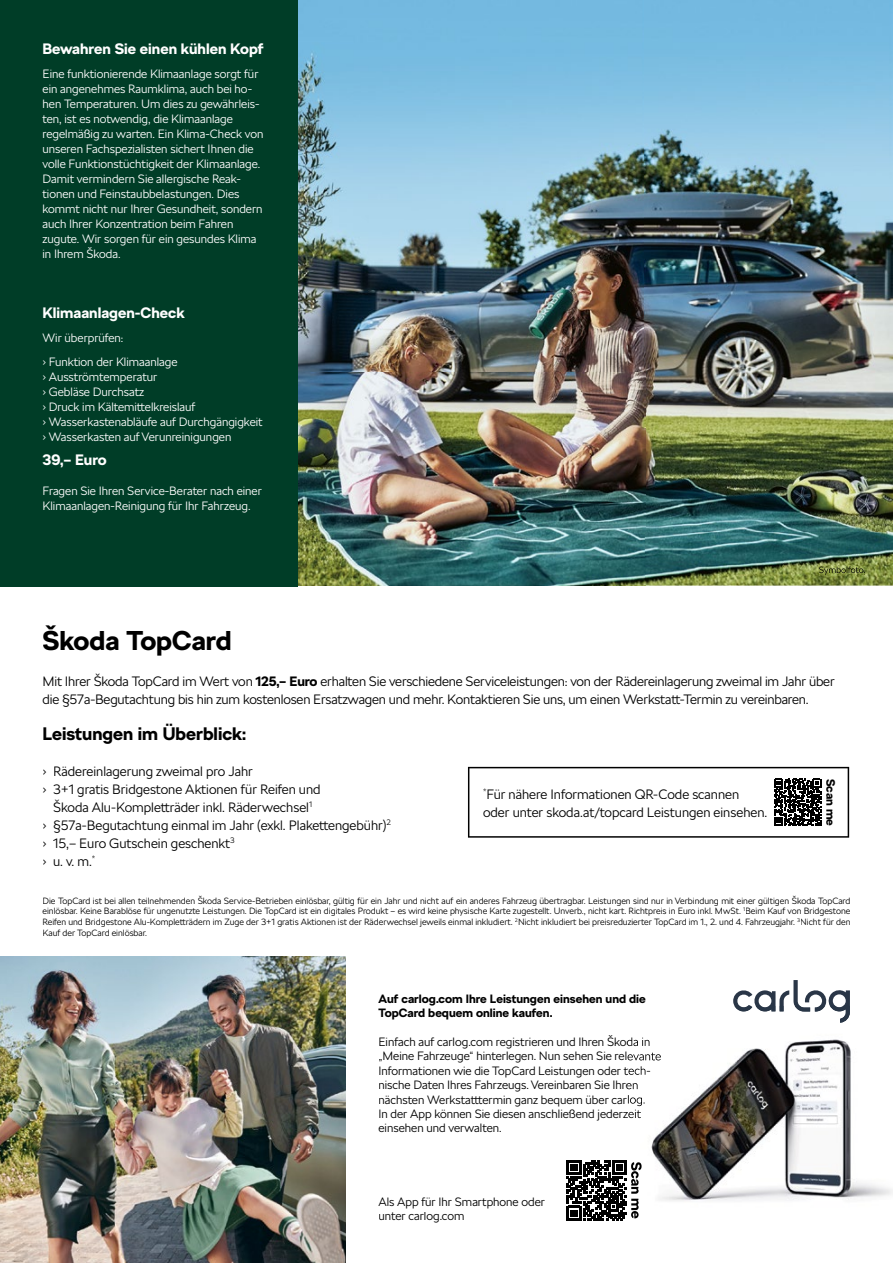
<style>
.page{position:relative;width:893px;height:1263px;background:#fff}
.page>*{position:absolute;margin:0;border:0;box-sizing:border-box;transform-origin:0 0}
.t1{font:700 27px "SKODA Next";color:#000}
.t2{font:700 18px "SKODA Next";color:#000}
.t3{font:700 15px "SKODA Next";color:#fff}
.t4{font:300 13.5px/18px "SKODA Next";letter-spacing:-.01em;color:#000}
.t5{font:300 12px/15px "SKODA Next";color:#fff}
.t6{font:300 12px/14.4px "SKODA Next";color:#000}
.t7{font:700 12px/14.4px "SKODA Next";color:#000}
.t8{font:300 9px/10.8px "SKODA Next";color:#000;text-align:justify}
.s1{font-weight:700}
</style>
<div class="page">
<img style="left:298px;top:0;width:595px;height:586px">
<svg style="left:468px;top:767px;width:381px;height:71px"></svg>
<div style="left:826px;top:779px;width:9px;height:47px;background:#fff"></div>
<svg style="left:733px;top:980px;width:117px;height:26px"></svg>
<svg style="left:567px;top:1160px;width:60px;height:60px"></svg>
<img style="left:633px;top:1039px;width:260px;height:180px">
<img style="left:627px;top:1037px;width:23px;height:11px">
<img style="left:627px;top:1052px;width:34px;height:11px">
<img style="left:627px;top:1066px;width:23px;height:11px">
<svg style="left:627px;top:1080px;width:11px;height:12px"></svg>
<img style="left:627px;top:1095px;width:18px;height:11px">
<img style="left:627px;top:1109px;width:14px;height:11px">
<img style="left:734px;top:1006px;width:116px;height:17px">
<img style="left:631px;top:1162px;width:11px;height:56px">
<img style="left:0;top:957px;width:345px;height:306px">
<div style="left:0;top:0;width:298px;height:587px;background:#003d27"></div>
<img style="left:819px;top:567px;width:46px;height:8px">
<p class="t3" style="left:43px;top:40px;width:223px">Bewahren Sie einen kühlen Kopf</p>
<p class="t5" style="left:43px;top:66px;width:222px">Eine funktionierende Klimaanlage sorgt für ein angenehmes Raumklima, auch bei ho&shy;hen Temperaturen. Um dies zu gewährleis&shy;ten, ist es notwendig, die Klimaanlage regelmäßig zu warten. Ein Klima-Check von unseren Fachspezialisten sichert Ihnen die volle Funktionstüchtigkeit der Klimaanlage.<br>Damit vermindern Sie allergische Reak&shy;tionen und Feinstaubbelastungen. Dies kommt nicht nur Ihrer Gesundheit, sondern auch Ihrer Konzentration beim Fahren zugute. Wir sorgen für ein gesundes Klima in Ihrem Škoda.</p>
<p class="t3" style="left:43px;top:304px;width:144px">Klimaanlagen-Check</p>
<p class="t5" style="left:43px;top:326px;width:137px;line-height:24px">Wir überprüfen:<br>› Funktion der Klimaanlage</p>
<p class="t5" style="left:43px;top:369px;width:222px">› Ausströmtemperatur<br>› Gebläse Durchsatz<br>› Druck im Kältemittelkreislauf<br>› Wasserkastenabläufe auf Durchgängigkeit › Wasserkasten auf Verunreinigungen</p>
<p class="t3" style="left:43px;top:451px;width:66px">39,– Euro</p>
<p class="t5" style="left:43px;top:483px;width:221px">Fragen Sie Ihren Service-Berater nach einer<br>Klimaanlagen-Reinigung für Ihr Fahrzeug.</p>
<h1 class="t1" style="left:43px;top:624px;width:191px">Škoda TopCard</h1>
<p class="t4" style="left:43px;top:672px;width:794px">Mit Ihrer Škoda TopCard im Wert von <span class="s1">125,– Euro</span> erhalten Sie verschiedene Serviceleistungen: von der Rädereinlagerung zweimal im Jahr über die §57a-Begutachtung bis hin zum kostenlosen Ersatzwagen und mehr. Kontaktieren Sie uns, um einen Werkstatt-Termin zu vereinbaren.</p>
<h2 class="t2" style="left:43px;top:723px;width:205px">Leistungen im Überblick:</h2>
<p class="t4" style="left:43px;top:762px;width:212px">› Rädereinlagerung zweimal pro Jahr</p>
<p class="t4" style="left:43px;top:780px;width:280px">› 3+1 gratis Bridgestone Aktionen für Reifen und</p>
<p class="t4" style="left:53px;top:798px;width:261px">Škoda Alu-Kompletträder inkl. Räderwechsel<sup>1</sup></p>
<p class="t4" style="left:43px;top:816px;width:350px">› §57a-Begutachtung einmal im Jahr (exkl. Plakettengebühr)<sup>2</sup></p>
<p class="t4" style="left:43px;top:834px;width:194px">› 15,– Euro Gutschein geschenkt<sup>3</sup></p>
<p class="t4" style="left:43px;top:852px;width:54px">› u. v. m.<sup>*</sup></p>
<p class="t8" style="left:43px;top:895px;width:809px">Die TopCard ist bei allen teilnehmenden Škoda Service-Betrieben einlösbar, gültig für ein Jahr und nicht auf ein anderes Fahrzeug übertragbar. Leistungen sind nur in Verbindung mit einer gültigen Škoda TopCard einlösbar. Keine Barablöse für ungenutzte Leistungen. Die TopCard ist ein digitales Produkt – es wird keine physische Karte zugestellt. Unverb., nicht kart. Richtpreis in Euro inkl. MwSt. <sup>1</sup>Beim Kauf von Bridgestone Reifen und Bridgestone Alu-Kompletträdern im Zuge der 3+1 gratis Aktionen ist der Räderwechsel jeweils einmal inkludiert. <sup>2</sup>Nicht inkludiert bei preisreduzierter TopCard im 1., 2. und 4. Fahrzeugjahr. <sup>3</sup>Nicht für den Kauf der TopCard einlösbar.</p>
<p class="t4" style="left:483px;top:785px;width:286px"><sup>*</sup>Für nähere Informationen QR-Code scannen oder unter skoda.at/topcard Leistungen einsehen.</p>
<p class="t7" style="left:838px;top:778px;width:49px;rotate:90deg">Scan me</p>
<p class="t7" style="left:378px;top:991px;width:269px">Auf carlog.com Ihre Leistungen einsehen und die<br>TopCard bequem online kaufen.</p>
<p class="t6" style="left:378px;top:1035px;width:284px">Einfach auf carlog.com registrieren und Ihren Škoda in „Meine Fahrzeuge“ hinterlegen. Nun sehen Sie relevante Informationen wie die TopCard Leistungen oder tech&shy;nische Daten Ihres Fahrzeugs. Vereinbaren Sie Ihren nächsten Werkstatttermin ganz bequem über carlog.<br>In der App können Sie diesen anschließend jederzeit einsehen und verwalten.</p>
<p class="t6" style="left:378px;top:1195px;width:168px">Als App für Ihr Smartphone oder unter carlog.com</p>
</div>
